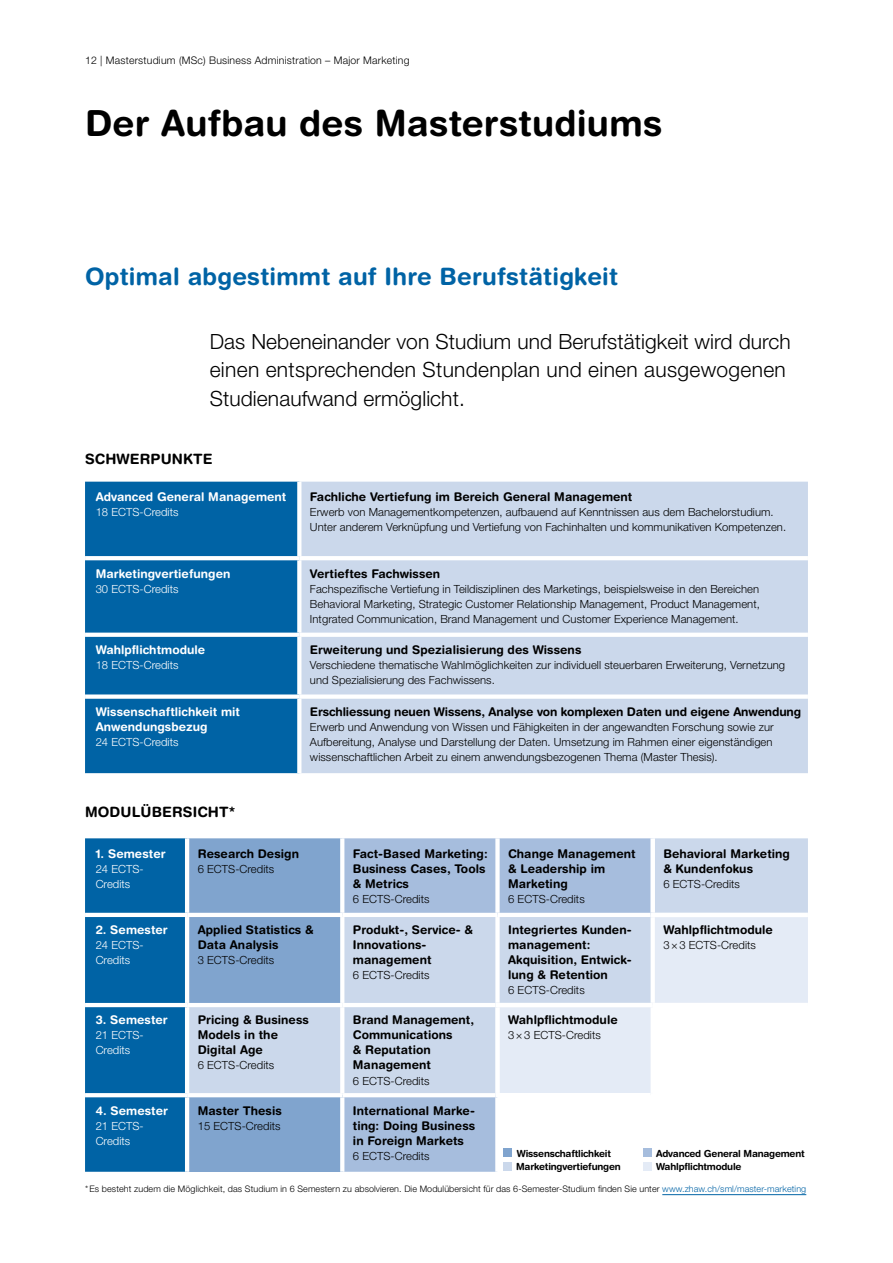
<style>
.page{position:relative;width:893px;height:1263px;background:#fff}
.page>*{position:absolute;margin:0;border:0;box-sizing:border-box;transform-origin:0 0}
.t1{font:700 36px "Helvetica Rounded LT Std";letter-spacing:.005em;color:#000}
.t2{font:700 24px "Helvetica Rounded LT Std";letter-spacing:.01em;color:#0063a5}
.t3{font:300 21px/28.5px "Helvetica Neue LT Pro";letter-spacing:.005em;color:#000}
.t4{font:700 14.25px "Helvetica Rounded LT Std";letter-spacing:.01em;color:#000}
.t5{font:700 12px/15px "Helvetica Rounded LT Std";letter-spacing:.005em;color:#000}
.t6{font:700 12px/15px "Helvetica Rounded LT Std";letter-spacing:.005em;color:#fff}
.t7{font:300 11.25px/15px "Helvetica Neue LT Pro";letter-spacing:.005em;color:#000}
.t8{font:300 11.25px/15px "Helvetica Neue LT Pro";letter-spacing:.005em;color:#fff}
.t9{font:300 10.5px "Helvetica Neue LT Pro";letter-spacing:.02em;color:#000}
.t10{font:700 9.75px "Helvetica Rounded LT Std";letter-spacing:-.02em;color:#000}
.t11{font:300 9px "Helvetica Neue LT Pro";letter-spacing:.01em;color:#000}
.s1{color:#0063a5}
</style>
<div class="page">
<div style="left:85px;top:482px;width:212px;height:291px;background:#0063a5"></div>
<div style="left:301px;top:482px;width:507px;height:291px;background:#cbd8eb"></div>
<svg style="left:297px;top:482px;width:1px;height:74px"></svg>
<svg style="left:85px;top:556px;width:214px;height:4px"></svg>
<hr style="left:299px;top:556px;width:509px;height:4px;background:#fff">
<svg style="left:297px;top:560px;width:4px;height:73px"></svg>
<svg style="left:85px;top:633px;width:214px;height:4px"></svg>
<div style="left:85px;top:694px;width:214px;height:5px;background:#fff"></div>
<svg style="left:297px;top:699px;width:1px;height:74px"></svg>
<hr style="left:299px;top:633px;width:509px;height:4px;background:#fff">
<svg style="left:297px;top:637px;width:1px;height:57px"></svg>
<div style="left:299px;top:694px;width:509px;height:5px;background:#fff"></div>
<div style="left:85px;top:838px;width:100px;height:334px;background:#0063a5"></div>
<div style="left:344px;top:1097px;width:151px;height:75px;background:#a6bddd"></div>
<svg style="left:189px;top:838px;width:619px;height:255px;background:#b0c5e0"></svg>
<svg style="left:500px;top:917px;width:308px;height:86px;background:#d7e1f0"></svg>
<svg style="left:500px;top:1007px;width:308px;height:164px"></svg>
<div style="left:187px;top:1095px;width:155px;height:77px;background:#80a4ce"></div>
<svg style="left:340px;top:838px;width:4px;height:75px"></svg>
<div style="left:495px;top:838px;width:5px;height:75px;background:#fff"></div>
<hr style="left:85px;top:913px;width:102px;height:4px;background:#fff">
<hr style="left:187px;top:913px;width:155px;height:4px;background:#fff">
<hr style="left:342px;top:913px;width:155px;height:4px;background:#fff">
<svg style="left:340px;top:917px;width:4px;height:86px"></svg>
<hr style="left:497px;top:913px;width:153px;height:4px;background:#fff">
<div style="left:495px;top:917px;width:5px;height:86px;background:#fff"></div>
<hr style="left:651px;top:917px;width:4px;height:86px;background:#fff">
<hr style="left:85px;top:1003px;width:102px;height:4px;background:#fff">
<hr style="left:187px;top:1003px;width:155px;height:4px;background:#fff">
<hr style="left:342px;top:1003px;width:153px;height:4px;background:#fff">
<hr style="left:340px;top:1007px;width:4px;height:86px;background:#fff">
<svg style="left:85px;top:1093px;width:102px;height:4px"></svg>
<hr style="left:187px;top:1093px;width:155px;height:4px;background:#fff">
<hr style="left:651px;top:1097px;width:4px;height:75px;background:#fff">
<hr style="left:650px;top:913px;width:158px;height:4px;background:#fff">
<div style="left:650px;top:838px;width:5px;height:75px;background:#fff"></div>
<hr style="left:185px;top:1097px;width:4px;height:75px;background:#fff">
<svg style="left:340px;top:1097px;width:4px;height:75px"></svg>
<hr style="left:653px;top:1003px;width:155px;height:4px;background:#fff">
<hr style="left:651px;top:1093px;width:157px;height:4px;background:#fff">
<hr style="left:495px;top:1003px;width:158px;height:4px;background:#fff">
<div style="left:495px;top:1007px;width:5px;height:86px;background:#fff"></div>
<hr style="left:495px;top:1093px;width:156px;height:4px;background:#fff">
<hr style="left:651px;top:1007px;width:4px;height:86px;background:#fff">
<div style="left:503px;top:1148px;width:8px;height:9px;background:#80a4ce"></div>
<div style="left:643px;top:1148px;width:8px;height:9px;background:#a6bddd"></div>
<div style="left:503px;top:1162px;width:8px;height:8px;background:#cbd8eb"></div>
<div style="left:643px;top:1162px;width:8px;height:8px;background:#e4ebf6"></div>
<hr style="left:662px;top:1194px;width:144px;height:1px;background:#0063a5">
<p class="t9" style="left:85px;top:54px;width:326px">12 | Masterstudium (MSc) Business Administration – Major Marketing</p>
<h1 class="t1" style="left:85px;top:101px;width:579px">Der Aufbau des Masterstudiums</h1>
<h2 class="t2" style="left:85px;top:262px;width:534px">Optimal abgestimmt auf Ihre Berufstätigkeit</h2>
<h3 class="t3" style="left:210px;top:327px;width:583px">Das Nebeneinander von Studium und Berufstätigkeit wird durch einen entsprechenden Stundenplan und einen ausgewogenen<br>Studienaufwand ermöglicht.</h3>
<p class="t4" style="left:85px;top:451px;width:129px">SCHWERPUNKTE</p>
<p class="t6" style="left:96px;top:489px;width:192px">Advanced General Management</p>
<p class="t8" style="left:96px;top:504px;width:84px">18 ECTS-Credits</p>
<p class="t6" style="left:96px;top:566px;width:136px">Marketingvertiefungen</p>
<p class="t8" style="left:96px;top:581px;width:84px">30 ECTS-Credits</p>
<p class="t6" style="left:96px;top:642px;width:111px">Wahlpflichtmodule</p>
<p class="t8" style="left:96px;top:657px;width:84px">18 ECTS-Credits</p>
<p class="t6" style="left:96px;top:704px;width:146px">Wissenschaftlichkeit mit<br>Anwendungsbezug</p>
<p class="t8" style="left:96px;top:734px;width:84px">24 ECTS-Credits</p>
<p class="t5" style="left:310px;top:489px;width:324px">Fachliche Vertiefung im Bereich General Management</p>
<p class="t7" style="left:310px;top:504px;width:478px">Erwerb von Managementkompetenzen, aufbauend auf Kenntnissen aus dem Bachelorstudium.<br>Unter anderem Verknüpfung und Vertiefung von Fachinhalten und kommunikativen Kompetenzen.</p>
<p class="t5" style="left:310px;top:566px;width:132px">Vertieftes Fachwissen</p>
<p class="t7" style="left:310px;top:581px;width:451px;text-align:justify">Fachspezifische Vertiefung in Teildisziplinen des Marketings, beispielsweise in den Bereichen Behavioral Marketing, Strategic Customer Relationship Management, Product Management, Intgrated Communication, Brand Management und Customer Experience Management.</p>
<p class="t5" style="left:310px;top:642px;width:273px">Erweiterung und Spezialisierung des Wissens</p>
<p class="t7" style="left:310px;top:657px;width:477px">Verschiedene thematische Wahlmöglichkeiten zur individuell steuerbaren Erweiterung, Vernetzung und Spezialisierung des Fachwissens.</p>
<p class="t5" style="left:310px;top:704px;width:493px">Erschliessung neuen Wissens, Analyse von komplexen Daten und eigene Anwendung</p>
<p class="t7" style="left:310px;top:719px;width:465px;text-align:justify">Erwerb und Anwendung von Wissen und Fähigkeiten in der angewandten Forschung sowie zur Aufbereitung, Analyse und Darstellung der Daten. Umsetzung im Rahmen einer eigenständigen wissenschaftlichen Arbeit zu einem anwendungsbezogenen Thema (Master Thesis).</p>
<p class="t4" style="left:85px;top:804px;width:152px">MODULÜBERSICHT*</p>
<p class="t6" style="left:96px;top:846px;width:71px">1. Semester</p>
<p class="t8" style="left:96px;top:861px;width:50px">24 ECTS-<br>Credits</p>
<p class="t5" style="left:198px;top:846px;width:103px">Research Design</p>
<p class="t7" style="left:198px;top:861px;width:78px">6 ECTS-Credits</p>
<p class="t5" style="left:353px;top:846px;width:136px">Fact-Based Marketing:<br>Business Cases, Tools &amp; Metrics</p>
<p class="t7" style="left:353px;top:891px;width:78px">6 ECTS-Credits</p>
<p class="t5" style="left:508px;top:846px;width:129px">Change Management &amp; Leadership im<br>Marketing</p>
<p class="t7" style="left:508px;top:891px;width:78px">6 ECTS-Credits</p>
<p class="t5" style="left:663px;top:846px;width:128px">Behavioral Marketing &amp; Kundenfokus</p>
<p class="t7" style="left:663px;top:876px;width:78px">6 ECTS-Credits</p>
<p class="t6" style="left:96px;top:922px;width:74px">2. Semester</p>
<p class="t8" style="left:96px;top:937px;width:50px">24 ECTS-<br>Credits</p>
<p class="t6" style="left:96px;top:1012px;width:74px">3. Semester</p>
<p class="t8" style="left:96px;top:1028px;width:50px">21 ECTS-<br>Credits</p>
<p class="t5" style="left:198px;top:922px;width:117px">Applied Statistics &amp;<br>Data Analysis</p>
<p class="t7" style="left:198px;top:952px;width:78px">3 ECTS-Credits</p>
<p class="t5" style="left:198px;top:1012px;width:113px">Pricing &amp; Business<br>Models in the<br>Digital Age</p>
<p class="t7" style="left:198px;top:1058px;width:78px">6 ECTS-Credits</p>
<p class="t5" style="left:353px;top:922px;width:122px">Produkt-, Service- &amp;<br>Innovations&shy;management</p>
<p class="t7" style="left:353px;top:967px;width:78px">6 ECTS-Credits</p>
<p class="t5" style="left:353px;top:1012px;width:123px">Brand Management,<br>Communications<br>&amp; Reputation<br>Management</p>
<p class="t7" style="left:353px;top:1073px;width:78px">6 ECTS-Credits</p>
<p class="t5" style="left:508px;top:922px;width:125px">Integriertes Kunden&shy;management:<br>Akquisition, Entwick&shy;lung &amp; Retention</p>
<p class="t7" style="left:508px;top:982px;width:78px">6 ECTS-Credits</p>
<p class="t5" style="left:508px;top:1012px;width:111px">Wahlpflichtmodule</p>
<p class="t7" style="left:508px;top:1028px;width:94px">3×3 ECTS-Credits</p>
<p class="t5" style="left:663px;top:922px;width:111px">Wahlpflichtmodule</p>
<p class="t7" style="left:663px;top:937px;width:94px">3×3 ECTS-Credits</p>
<p class="t5" style="left:353px;top:1103px;width:124px;text-align:justify">International Marke&shy;ting: Doing Business in Foreign Markets</p>
<p class="t7" style="left:353px;top:1148px;width:78px">6 ECTS-Credits</p>
<p class="t10" style="left:517px;top:1147px;width:96px">Wissenschaftlichkeit</p>
<p class="t10" style="left:656px;top:1147px;width:150px">Advanced General Management</p>
<p class="t10" style="left:516px;top:1161px;width:106px">Marketingvertiefungen</p>
<p class="t10" style="left:656px;top:1161px;width:87px">Wahlpflichtmodule</p>
<p class="t11" style="left:85px;top:1183px;width:723px">*Es besteht zudem die Möglichkeit, das Studium in 6 Semestern zu absolvieren. Die Modulübersicht für das 6-Semester-Studium finden Sie unter <span class="s1">www.zhaw.ch/sml/master-marketing</span></p>
<p class="t6" style="left:96px;top:1103px;width:74px">4. Semester</p>
<p class="t8" style="left:96px;top:1118px;width:50px">21 ECTS-<br>Credits</p>
<p class="t5" style="left:198px;top:1103px;width:86px">Master Thesis</p>
<p class="t7" style="left:198px;top:1118px;width:84px">15 ECTS-Credits</p>
</div>
